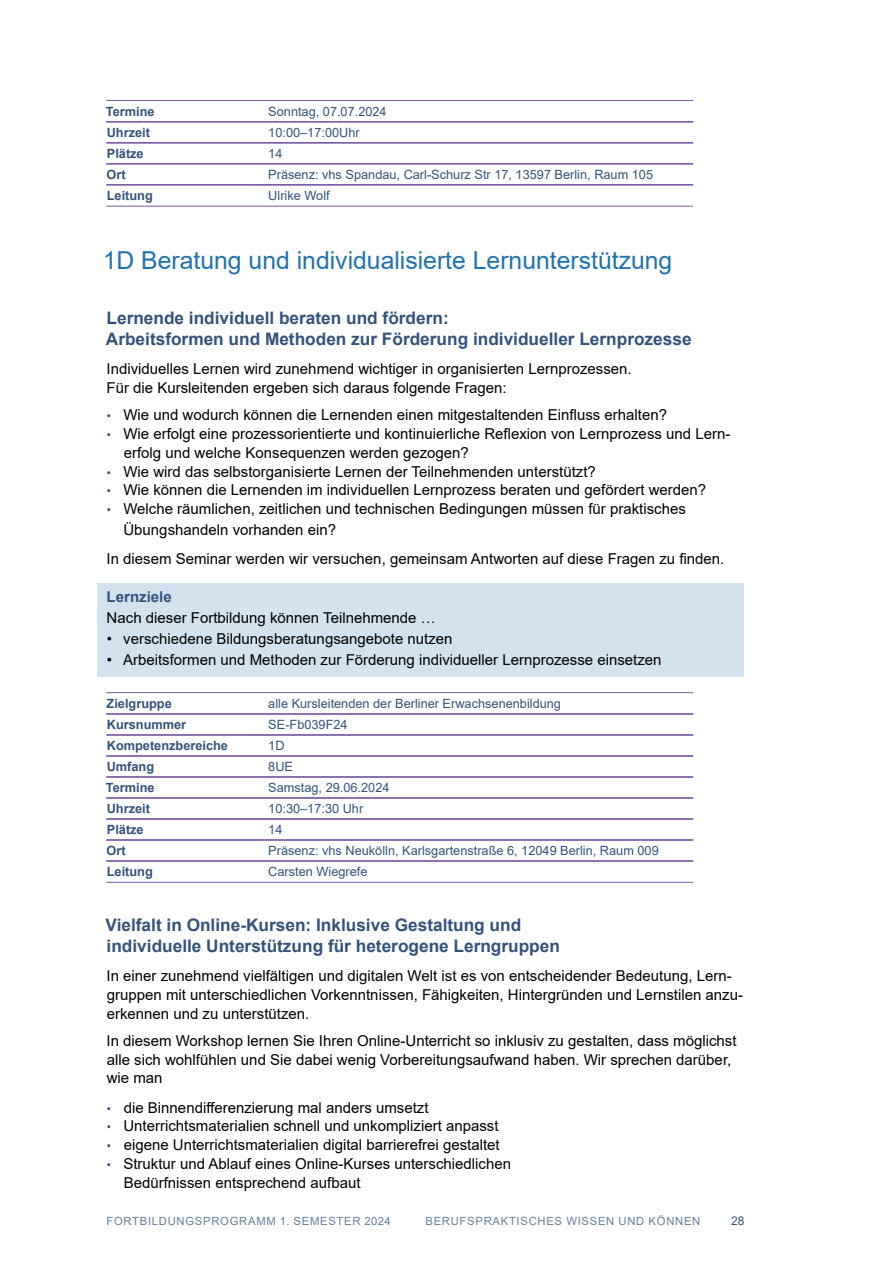
<style>
.page{position:relative;width:893px;height:1263px;background:#fff}
.page>*{position:absolute;margin:0;border:0;box-sizing:border-box;transform-origin:0 0}
.t1{font:24.75px "Arial";color:#1e73af}
.P_Kurs_Überschrift{font:700 17.25px/21px "Arial";color:#33537b}
.P_Abst_vor_nach{font:15px/18.8px "Arial";color:#000}
.P_Abst_1_2_nach{font:15px/18.8px "Arial";color:#000}
.Nach_dieser_Fortbildung{font:15px "Arial";color:#000}
.Lernziele_HL{font:700 15px "Arial";color:#33537b}
.P_Info_Ende_lang_Ende{font:12.75px "Arial";color:#33537b}
.P_Info_Ende_lang_Ende-2{font:700 12.75px "Arial";color:#33537b}
.t2{font:12px "Arial";color:#33537b}
.t3{font:11.25px "Arial";letter-spacing:.065em;color:#667e9c}
.s1{font-size:12px;color:#33537b}
</style>
<div class="page">
<hr style="left:106px;top:100px;width:587px;height:1px;background:#7d5aa5">
<hr style="left:106px;top:122px;width:587px;height:1px;background:#7d5aa5">
<hr style="left:106px;top:121px;width:587px;height:1px;background:#7d5aa5">
<hr style="left:106px;top:143px;width:587px;height:1px;background:#7d5aa5">
<hr style="left:106px;top:142px;width:587px;height:1px;background:#7d5aa5">
<hr style="left:106px;top:164px;width:587px;height:1px;background:#7d5aa5">
<hr style="left:106px;top:163px;width:587px;height:1px;background:#7d5aa5">
<hr style="left:106px;top:185px;width:587px;height:1px;background:#7d5aa5">
<hr style="left:106px;top:184px;width:587px;height:1px;background:#7d5aa5">
<hr style="left:106px;top:206px;width:587px;height:1px;background:#7d5aa5">
<div style="left:98px;top:583px;width:646px;height:27px;background:#d2e3ef"></div>
<div style="left:98px;top:604px;width:646px;height:27px;background:#d2e3ef"></div>
<div style="left:98px;top:629px;width:646px;height:27px;background:#d2e3ef"></div>
<div style="left:98px;top:650px;width:646px;height:27px;background:#d2e3ef"></div>
<hr style="left:106px;top:692px;width:587px;height:1px;background:#7d5aa5">
<hr style="left:106px;top:714px;width:587px;height:1px;background:#7d5aa5">
<hr style="left:106px;top:713px;width:587px;height:1px;background:#7d5aa5">
<hr style="left:106px;top:735px;width:587px;height:1px;background:#7d5aa5">
<hr style="left:106px;top:734px;width:587px;height:1px;background:#7d5aa5">
<hr style="left:106px;top:756px;width:587px;height:1px;background:#7d5aa5">
<hr style="left:106px;top:755px;width:587px;height:1px;background:#7d5aa5">
<hr style="left:106px;top:777px;width:587px;height:1px;background:#7d5aa5">
<hr style="left:106px;top:776px;width:587px;height:1px;background:#7d5aa5">
<hr style="left:106px;top:798px;width:587px;height:1px;background:#7d5aa5">
<hr style="left:106px;top:797px;width:587px;height:1px;background:#7d5aa5">
<hr style="left:106px;top:819px;width:587px;height:1px;background:#7d5aa5">
<hr style="left:106px;top:818px;width:587px;height:1px;background:#7d5aa5">
<hr style="left:106px;top:840px;width:587px;height:1px;background:#7d5aa5">
<hr style="left:106px;top:839px;width:587px;height:1px;background:#7d5aa5">
<hr style="left:106px;top:861px;width:587px;height:1px;background:#7d5aa5">
<hr style="left:106px;top:860px;width:587px;height:1px;background:#7d5aa5">
<hr style="left:106px;top:882px;width:587px;height:1px;background:#7d5aa5">
<p class="P_Info_Ende_lang_Ende-2" style="left:106px;top:102px;width:50px">Termine</p>
<p class="P_Info_Ende_lang_Ende" style="left:268px;top:102px;width:120px">Sonntag, 07.07.2024</p>
<p class="P_Info_Ende_lang_Ende-2" style="left:107px;top:123px;width:45px">Uhrzeit</p>
<p class="P_Info_Ende_lang_Ende" style="left:268px;top:123px;width:93px">10:00–17:00Uhr</p>
<p class="P_Info_Ende_lang_Ende-2" style="left:107px;top:144px;width:38px">Plätze</p>
<p class="P_Info_Ende_lang_Ende" style="left:268px;top:144px;width:16px">14</p>
<p class="P_Info_Ende_lang_Ende-2" style="left:107px;top:165px;width:21px">Ort</p>
<p class="P_Info_Ende_lang_Ende" style="left:268px;top:165px;width:386px">Präsenz: vhs Spandau, Carl-Schurz Str 17, 13597 Berlin, Raum 105</p>
<p class="P_Info_Ende_lang_Ende-2" style="left:107px;top:186px;width:48px">Leitung</p>
<p class="P_Info_Ende_lang_Ende" style="left:268px;top:186px;width:63px">Ulrike Wolf</p>
<h2 class="t1" style="left:103px;top:243px;width:571px">1D Beratung und individualisierte Lernunterstützung</h2>
<h3 class="P_Kurs_Überschrift" style="left:106px;top:308px;width:587px">Lernende individuell beraten und fördern:<br>Arbeitsformen und Methoden zur Förderung individueller Lernprozesse</h3>
<p class="P_Abst_vor_nach" style="left:107px;top:360px;width:527px">Individuelles Lernen wird zunehmend wichtiger in organisierten Lernprozessen.<br>Für die Kursleitenden ergeben sich daraus folgende Fragen:</p>
<p class="P_Abst_vor_nach" style="left:107px;top:406px;width:562px"><span class="s1">•</span> Wie und wodurch können die Lernenden einen mitgestaltenden Einfluss erhalten?</p>
<p class="P_Abst_vor_nach" style="left:124px;top:424px;width:608px;text-indent:-17px"><span class="s1">•</span> Wie erfolgt eine prozessorientierte und kontinuierliche Reflexion von Lernprozess und Lern&shy;erfolg und welche Konsequenzen werden gezogen?</p>
<p class="P_Abst_vor_nach" style="left:107px;top:462px;width:490px"><span class="s1">•</span> Wie wird das selbstorganisierte Lernen der Teilnehmenden unterstützt?</p>
<p class="P_Abst_vor_nach" style="left:107px;top:481px;width:601px"><span class="s1">•</span> Wie können die Lernenden im individuellen Lernprozess beraten und gefördert werden?</p>
<p class="P_Abst_vor_nach" style="left:123px;top:498px;width:564px;line-height:21px;text-indent:-17px"><span class="s1">•</span> Welche räumlichen, zeitlichen und technischen Bedingungen müssen für praktisches<br>Übungshandeln vorhanden ein?</p>
<p class="P_Abst_vor_nach" style="left:107px;top:550px;width:619px">In diesem Seminar werden wir versuchen, gemeinsam Antworten auf diese Fragen zu finden.</p>
<p class="Lernziele_HL" style="left:107px;top:587px;width:67px">Lernziele</p>
<p class="Nach_dieser_Fortbildung" style="left:107px;top:608px;width:331px">Nach dieser Fortbildung können Teilnehmende …</p>
<p class="P_Abst_vor_nach" style="left:107px;top:630px;width:347px">• verschiedene Bildungsberatungsangebote nutzen</p>
<p class="P_Abst_vor_nach" style="left:107px;top:651px;width:556px">• Arbeitsformen und Methoden zur Förderung individueller Lernprozesse einsetzen</p>
<p class="P_Info_Ende_lang_Ende-2" style="left:107px;top:694px;width:67px">Zielgruppe</p>
<p class="P_Info_Ende_lang_Ende" style="left:268px;top:694px;width:294px">alle Kursleitenden der Berliner Erwachsenenbildung</p>
<p class="P_Info_Ende_lang_Ende-2" style="left:107px;top:715px;width:81px">Kursnummer</p>
<p class="P_Info_Ende_lang_Ende" style="left:268px;top:715px;width:81px">SE-Fb039F24</p>
<p class="P_Info_Ende_lang_Ende-2" style="left:107px;top:736px;width:123px">Kompetenzbereiche</p>
<p class="P_Info_Ende_lang_Ende" style="left:268px;top:736px;width:18px">1D</p>
<p class="P_Info_Ende_lang_Ende-2" style="left:107px;top:757px;width:49px">Umfang</p>
<p class="P_Info_Ende_lang_Ende" style="left:268px;top:757px;width:26px">8UE</p>
<p class="P_Info_Ende_lang_Ende-2" style="left:106px;top:778px;width:50px">Termine</p>
<p class="P_Info_Ende_lang_Ende" style="left:268px;top:778px;width:123px">Samstag, 29.06.2024</p>
<p class="P_Info_Ende_lang_Ende-2" style="left:107px;top:799px;width:45px">Uhrzeit</p>
<p class="P_Info_Ende_lang_Ende" style="left:268px;top:799px;width:96px">10:30–17:30 Uhr</p>
<p class="P_Info_Ende_lang_Ende-2" style="left:107px;top:820px;width:38px">Plätze</p>
<p class="P_Info_Ende_lang_Ende" style="left:268px;top:820px;width:16px">14</p>
<p class="P_Info_Ende_lang_Ende-2" style="left:107px;top:841px;width:21px">Ort</p>
<p class="P_Info_Ende_lang_Ende" style="left:268px;top:841px;width:392px">Präsenz: vhs Neukölln, Karlsgartenstraße 6, 12049 Berlin, Raum 009</p>
<p class="P_Info_Ende_lang_Ende-2" style="left:107px;top:862px;width:48px">Leitung</p>
<p class="P_Info_Ende_lang_Ende" style="left:268px;top:862px;width:101px">Carsten Wiegrefe</p>
<h3 class="P_Kurs_Überschrift" style="left:106px;top:914px;width:456px">Vielfalt in Online-Kursen: Inklusive Gestaltung und individuelle Unterstützung für heterogene Lerngruppen</h3>
<p class="P_Abst_vor_nach" style="left:107px;top:966px;width:638px">In einer zunehmend vielfältigen und digitalen Welt ist es von entscheidender Bedeutung, Lern&shy;gruppen mit unterschiedlichen Vorkenntnissen, Fähigkeiten, Hintergründen und Lernstilen anzu&shy;erkennen und zu unterstützen.</p>
<p class="P_Abst_1_2_nach" style="left:107px;top:1031px;width:631px">In diesem Workshop lernen Sie Ihren Online-Unterricht so inklusiv zu gestalten, dass möglichst alle sich wohlfühlen und Sie dabei wenig Vorbereitungsaufwand haben. Wir sprechen darüber, wie man</p>
<p class="P_Abst_vor_nach" style="left:107px;top:1098px;width:323px"><span class="s1">•</span> die Binnendifferenzierung mal anders umsetzt</p>
<p class="P_Abst_vor_nach" style="left:107px;top:1117px;width:393px"><span class="s1">•</span> Unterrichtsmaterialien schnell und unkompliziert anpasst</p>
<p class="P_Abst_vor_nach" style="left:107px;top:1135px;width:394px"><span class="s1">•</span> eigene Unterrichtsmaterialien digital barrierefrei gestaltet</p>
<p class="P_Abst_vor_nach" style="left:124px;top:1154px;width:389px;text-indent:-17px"><span class="s1">•</span> Struktur und Ablauf eines Online-Kurses unterschiedlichen<br>Bedürfnissen entsprechend aufbaut</p>
<p class="t3" style="left:106px;top:1213px;width:27px">Fortbildungspr</p>
<p class="t3" style="left:220px;top:1213px;width:20px">ogramm</p>
<p class="t3" style="left:280px;top:1213px;width:32px">1. Semester</p>
<p class="t3" style="left:365px;top:1213px;width:28px">2024</p>
<p class="t3" style="left:425px;top:1213px;width:276px">BERUFSPRAKTISCHES WISSEN UND KÖNNEN</p>
<p class="t2" style="left:731px;top:1212px;width:15px">28</p>
</div>
